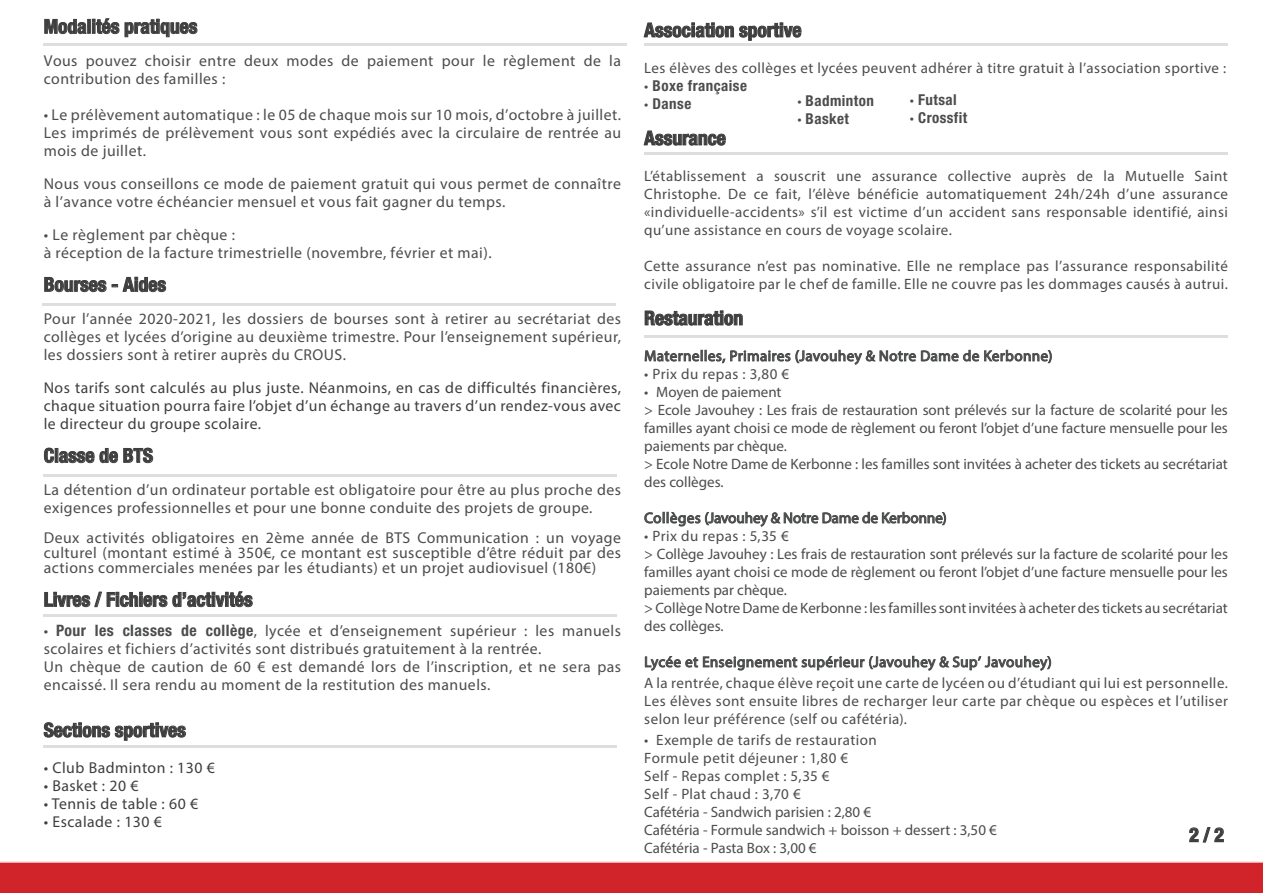
<style>
.page{position:relative;width:1263px;height:893px;background:#fff}
.page>*{position:absolute;margin:0;border:0;box-sizing:border-box;transform-origin:0 0}
.t1{font:700 condensed 19.5px "Helvetica Neue LT Std";color:#3e3e3f}
.t2{font:15.75px/18px "Myriad Pro";letter-spacing:.03em;color:#4b4c4d}
.t3{font:15.75px/18px "Myriad Pro";letter-spacing:.03em;color:#3e3e3f;text-align:justify}
.t4{font:15px/18px "Myriad Pro";letter-spacing:.025em;color:#4b4c4d;text-align:justify}
.t5{font:15px/18px "Myriad Pro";color:#4b4c4d}
.t6{font:700 condensed 15px "Helvetica Neue LT Std";letter-spacing:.03em;color:#4b4c4d}
.s1{font-family:"Helvetica Neue LT Std";font-weight:700;font-stretch:condensed}
.s2{font-family:"Myriad Pro";font-weight:400;font-stretch:normal}
</style>
<div class="page">
<svg style="left:44px;top:18px;width:154px;height:19px"></svg>
<svg style="left:44px;top:276px;width:122px;height:16px"></svg>
<svg style="left:44px;top:448px;width:109px;height:15px"></svg>
<svg style="left:44px;top:591px;width:209px;height:17px"></svg>
<svg style="left:643px;top:22px;width:159px;height:19px"></svg>
<svg style="left:643px;top:130px;width:83px;height:16px"></svg>
<svg style="left:645px;top:310px;width:407px;height:55px"></svg>
<svg style="left:644px;top:512px;width:302px;height:15px"></svg>
<svg style="left:645px;top:656px;width:406px;height:15px"></svg>
<div style="left:0;top:861px;width:1263px;height:32px;background:#d1232a"></div>
<hr style="left:44px;top:614px;width:573px;height:3px;background:#dddee0">
<hr style="left:44px;top:746px;width:573px;height:2px;background:#dddee0">
<hr style="left:42px;top:304px;width:573px;height:2px;background:#dddee0">
<hr style="left:644px;top:44px;width:584px;height:2px;background:#dddee0">
<hr style="left:644px;top:336px;width:584px;height:2px;background:#dddee0">
<hr style="left:44px;top:475px;width:573px;height:2px;background:#dddee0">
<svg style="left:1189px;top:827px;width:35px;height:16px"></svg>
<hr style="left:644px;top:153px;width:584px;height:2px;background:#dddee0">
<hr style="left:43px;top:44px;width:584px;height:2px;background:#dddee0">
<svg style="left:44px;top:722px;width:142px;height:19px"></svg>
<p class="t1" style="left:44px;top:15px;width:155px">Modalités pratiques</p>
<p class="t2" style="left:44px;top:52px;width:579px">Vous pouvez choisir entre deux modes de paiement pour le règlement de la contribution des familles :</p>
<p class="t2" style="left:44px;top:106px;width:579px">• Le prélèvement automatique : le 05 de chaque mois sur 10 mois, d’octobre à juillet.</p>
<p class="t2" style="left:44px;top:124px;width:579px">Les imprimés de prélèvement vous sont expédiés avec la circulaire de rentrée au mois de juillet.</p>
<p class="t2" style="left:44px;top:175px;width:579px">Nous vous conseillons ce mode de paiement gratuit qui vous permet de connaître à l’avance votre échéancier mensuel et vous fait gagner du temps.</p>
<p class="t2" style="left:44px;top:226px;width:193px">• Le règlement par chèque :</p>
<p class="t2" style="left:44px;top:244px;width:449px">à réception de la facture trimestrielle (novembre, février et mai).</p>
<p class="t1" style="left:44px;top:273px;width:124px">Bourses - Aides</p>
<p class="t2" style="left:44px;top:310px;width:579px;text-align:justify">Pour l’année 2020-2021, les dossiers de bourses sont à retirer au secrétariat des collèges et lycées d’origine au deuxième trimestre. Pour l’enseignement supérieur, les dossiers sont à retirer auprès du CROUS.</p>
<p class="t3" style="left:44px;top:379px;width:579px">Nos tarifs sont calculés au plus juste. Néanmoins, en cas de difficultés financières, chaque situation pourra faire l’objet d’un échange au travers d’un rendez-vous avec le directeur du groupe scolaire.</p>
<p class="t1" style="left:44px;top:444px;width:111px">Classe de BTS</p>
<p class="t2" style="left:44px;top:481px;width:579px">La détention d’un ordinateur portable est obligatoire pour être au plus proche des exigences professionnelles et pour une bonne conduite des projets de groupe.</p>
<p class="t2" style="left:44px;top:530px;width:579px;line-height:15px;text-align:justify">Deux activités obligatoires en 2ème année de BTS Communication : un voyage culturel (montant estimé à 350€, ce montant est susceptible d’être réduit par des actions commerciales menées par les étudiants) et un projet audiovisuel (180€)</p>
<p class="t1" style="left:44px;top:588px;width:210px">Livres / Fichiers d’activités</p>
<p class="t2" style="left:44px;top:622px;width:579px">• <span class="s1">Pour les classes de collège</span>, lycée et d’enseignement supérieur : les manuels scolaires et fichiers d’activités sont distribués gratuitement à la rentrée.</p>
<p class="t2" style="left:44px;top:658px;width:579px">Un chèque de caution de 60 € est demandé lors de l’inscription, et ne sera pas encaissé. Il sera rendu au moment de la restitution des manuels.</p>
<p class="t1" style="left:44px;top:718px;width:144px">Sections sportives</p>
<p class="t3" style="left:44px;top:758px;width:173px">• Club Badminton : 130 €</p>
<p class="t3" style="left:44px;top:776px;width:96px">• Basket : 20 €</p>
<p class="t3" style="left:44px;top:794px;width:156px">• Tennis de table : 60 €</p>
<p class="t3" style="left:44px;top:812px;width:120px">• Escalade : 130 €</p>
<p class="t1" style="left:644px;top:18px;width:159px">Association sportive</p>
<p class="t4" style="left:644px;top:59px;width:584px">Les élèves des collèges et lycées peuvent adhérer à titre gratuit à l’association sportive :</p>
<p class="t6" style="left:644px;top:76px;width:104px"><span class="s2">•</span> Boxe française</p>
<p class="t6" style="left:644px;top:94px;width:49px"><span class="s2">•</span> Danse</p>
<p class="t1" style="left:644px;top:126px;width:83px">Assurance</p>
<p class="t4" style="left:644px;top:167px;width:585px">L’établissement a souscrit une assurance collective auprès de la Mutuelle Saint Christophe. De ce fait, l’élève bénéficie automatiquement 24h/24h d’une assurance «individuelle-accidents» s’il est victime d’un accident sans responsable identifié, ainsi qu’une assistance en cours de voyage scolaire.</p>
<p class="t4" style="left:644px;top:257px;width:585px">Cette assurance n’est pas nominative. Elle ne remplace pas l’assurance responsabilité civile obligatoire par le chef de famille. Elle ne couvre pas les dommages causés à autrui.</p>
<p class="t1" style="left:644px;top:306px;width:100px">Restauration</p>
<p class="t4" style="left:644px;top:347px;width:410px">Maternelles, Primaires (Javouhey &amp; Notre Dame de Kerbonne)</p>
<p class="t4" style="left:644px;top:365px;width:146px">• Prix du repas : 3,80 €</p>
<p class="t5" style="left:644px;top:383px;width:139px">• Moyen de paiement</p>
<p class="t4" style="left:644px;top:401px;width:585px">&gt; Ecole Javouhey : Les frais de restauration sont prélevés sur la facture de scolarité pour les familles ayant choisi ce mode de règlement ou feront l’objet d’une facture mensuelle pour les paiements par chèque.</p>
<p class="t5" style="left:644px;top:455px;width:585px">&gt; Ecole Notre Dame de Kerbonne : les familles sont invitées à acheter des tickets au secrétariat des collèges.</p>
<p class="t5" style="left:644px;top:509px;width:304px">Collèges (Javouhey &amp; Notre Dame de Kerbonne)</p>
<p class="t4" style="left:644px;top:527px;width:146px">• Prix du repas : 5,35 €</p>
<p class="t4" style="left:644px;top:545px;width:585px">&gt; Collège Javouhey : Les frais de restauration sont prélevés sur la facture de scolarité pour les familles ayant choisi ce mode de règlement ou feront l’objet d’une facture mensuelle pour les paiements par chèque.</p>
<p class="t5" style="left:644px;top:599px;width:585px">&gt; Collège Notre Dame de Kerbonne : les familles sont invitées à acheter des tickets au secrétariat des collèges.</p>
<p class="t4" style="left:644px;top:653px;width:409px">Lycée et Enseignement supérieur (Javouhey &amp; Sup’ Javouhey)</p>
<p class="t4" style="left:644px;top:674px;width:585px">A la rentrée, chaque élève reçoit une carte de lycéen ou d’étudiant qui lui est personnelle.<br>Les élèves sont ensuite libres de recharger leur carte par chèque ou espèces et l’utiliser selon leur préférence (self ou cafétéria).</p>
<p class="t4" style="left:644px;top:731px;width:234px">• Exemple de tarifs de restauration</p>
<p class="t4" style="left:644px;top:749px;width:206px">Formule petit déjeuner : 1,80 €</p>
<p class="t4" style="left:644px;top:767px;width:187px">Self - Repas complet : 5,35 €</p>
<p class="t4" style="left:644px;top:785px;width:158px">Self - Plat chaud : 3,70 €</p>
<p class="t5" style="left:644px;top:803px;width:228px">Cafétéria - Sandwich parisien : 2,80 €</p>
<p class="t5" style="left:644px;top:821px;width:354px">Cafétéria - Formule sandwich + boisson + dessert : 3,50 €</p>
<p class="t5" style="left:644px;top:839px;width:174px">Cafétéria - Pasta Box : 3,00 €</p>
<p class="t6" style="left:910px;top:91px;width:48px"><span class="s2">•</span> Futsal</p>
<p class="t6" style="left:910px;top:109px;width:59px"><span class="s2">•</span> Crossfit</p>
<p class="t6" style="left:797px;top:92px;width:78px"><span class="s2">•</span> Badminton</p>
<p class="t6" style="left:797px;top:110px;width:53px"><span class="s2">•</span> Basket</p>
<p class="t1" style="left:1189px;top:823px;width:36px">2 / 2</p>
</div>
